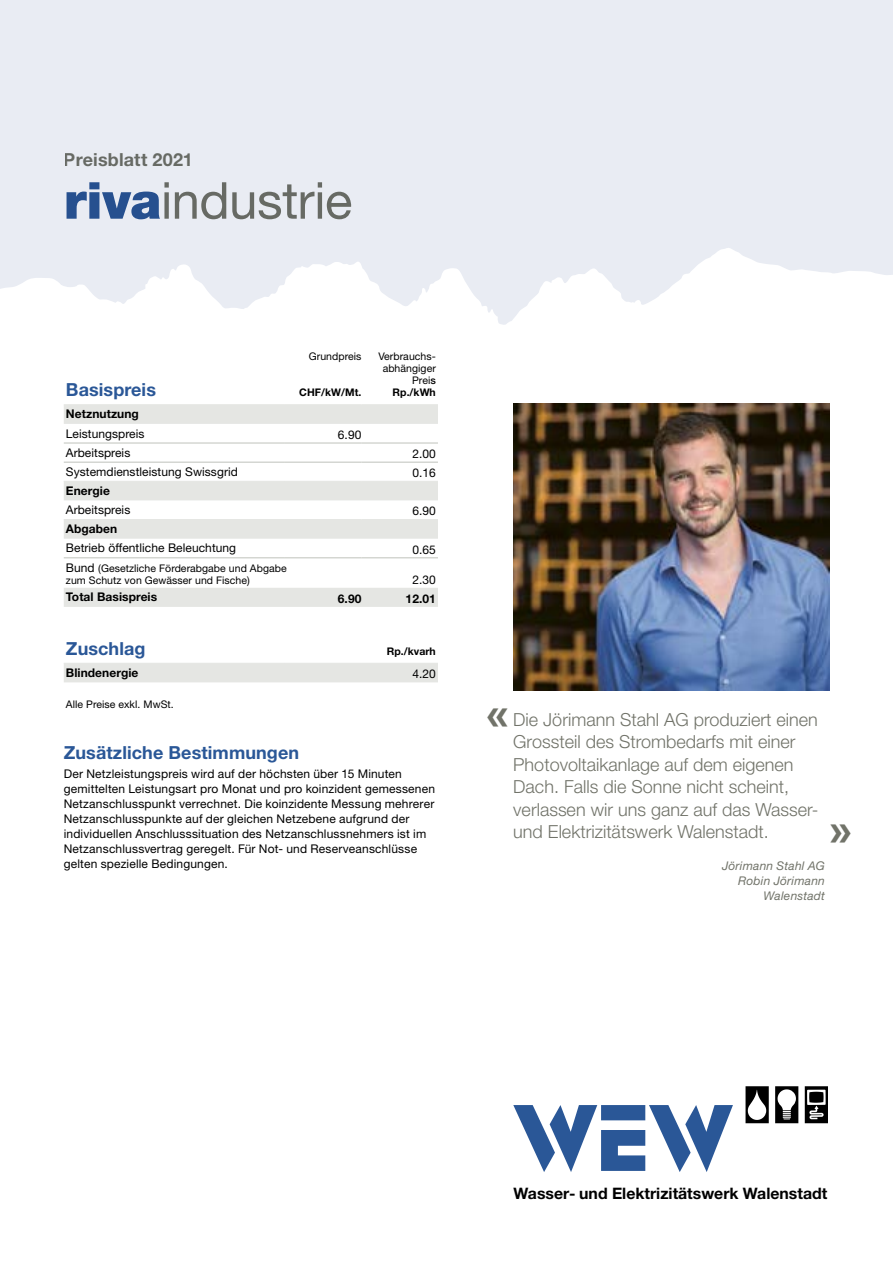
<style>
.page{position:relative;width:893px;height:1263px;background:#fff}
.page>*{position:absolute;margin:0;border:0;box-sizing:border-box;transform-origin:0 0}
.t1{font:51px "Helvetica Neue";letter-spacing:-.01em;color:#717369}
.t2{font:700 45px "Frutiger Next LT";color:#717369}
.t3{font:300 18px/22.5px "Helvetica Neue";color:#717369}
.t4{font:700 18px "Helvetica Neue";letter-spacing:.005em;color:#2a5797}
.t5{font:700 18px "Helvetica Neue";letter-spacing:.005em;color:#717369}
.t6{font:700 15.75px "Helvetica Neue";color:#000}
.t7{font:12px/15px "Helvetica Neue";letter-spacing:.015em;color:#000}
.t8{font:700 12px "Helvetica Neue";letter-spacing:.005em;color:#000}
.t9{font:italic 12px/15px "Helvetica Neue";letter-spacing:.015em;color:#717369;text-align:right}
.t10{font:10.5px/12px "Helvetica Neue";letter-spacing:.005em;color:#000;text-align:right}
.t11{font:700 10.5px "Helvetica Neue";letter-spacing:.005em;color:#000}
.s1{font-weight:900;color:#2a5797}
.s2{font-weight:500}
.s3{font-weight:700}
.s4{font-size:12px}
</style>
<div class="page">
<svg style="left:0;top:0;width:893px;height:513px;fill:#e9ecf3"></svg>
<svg style="left:745px;top:1086px;width:24px;height:37px"></svg>
<svg style="left:805px;top:1086px;width:23px;height:37px"></svg>
<svg style="left:775px;top:1086px;width:23px;height:37px"></svg>
<svg style="left:513px;top:1105px;width:220px;height:67px"></svg>
<img style="left:513px;top:404px;width:316px;height:287px">
<svg style="left:64px;top:348px;width:374px;height:335px"></svg>
<svg style="left:64px;top:405px;width:374px;height:277px"></svg>
<hr style="left:64px;top:443px;width:221px;height:1px;background:#bfc2bb">
<hr style="left:285px;top:443px;width:76px;height:1px;background:#bfc2bb">
<hr style="left:361px;top:443px;width:77px;height:1px;background:#bfc2bb">
<hr style="left:285px;top:347px;width:76px;height:1px;background:#fff">
<hr style="left:361px;top:347px;width:77px;height:1px;background:#fff">
<hr style="left:64px;top:636px;width:221px;height:1px;background:#fff">
<hr style="left:285px;top:636px;width:76px;height:1px;background:#fff">
<hr style="left:361px;top:636px;width:77px;height:1px;background:#fff">
<hr style="left:64px;top:462px;width:221px;height:1px;background:#bfc2bb">
<hr style="left:285px;top:462px;width:76px;height:1px;background:#bfc2bb">
<hr style="left:361px;top:462px;width:77px;height:1px;background:#bfc2bb">
<hr style="left:361px;top:557px;width:77px;height:1px;background:#bfc2bb">
<hr style="left:64px;top:347px;width:221px;height:1px;background:#fff">
<hr style="left:64px;top:404px;width:221px;height:1px;background:#e5e6e3">
<hr style="left:285px;top:404px;width:76px;height:1px;background:#e5e6e3">
<hr style="left:361px;top:404px;width:77px;height:1px;background:#e5e6e3">
<hr style="left:64px;top:481px;width:221px;height:1px;background:#e5e6e3">
<hr style="left:285px;top:481px;width:76px;height:1px;background:#e5e6e3">
<hr style="left:361px;top:481px;width:77px;height:1px;background:#e5e6e3">
<hr style="left:64px;top:663px;width:221px;height:1px;background:#e5e6e3">
<hr style="left:285px;top:663px;width:76px;height:1px;background:#e5e6e3">
<hr style="left:361px;top:663px;width:77px;height:1px;background:#e5e6e3">
<hr style="left:64px;top:519px;width:221px;height:1px;background:#e5e6e3">
<hr style="left:285px;top:519px;width:76px;height:1px;background:#e5e6e3">
<hr style="left:361px;top:519px;width:77px;height:1px;background:#e5e6e3">
<hr style="left:64px;top:557px;width:221px;height:1px;background:#bfc2bb">
<hr style="left:285px;top:557px;width:76px;height:1px;background:#bfc2bb">
<h3 class="t5" style="left:64px;top:148px;width:131px">Preisblatt 2021</h3>
<h1 class="t1" style="left:64px;top:170px;width:290px"><span class="s1">riva</span>industrie</h1>
<h3 class="t4" style="left:66px;top:379px;width:92px">Basispreis</h3>
<p class="t10" style="left:309px;top:350px;width:54px">Grundpreis</p>
<p class="t11" style="left:299px;top:386px;width:64px">CHF/kW/Mt.</p>
<p class="t10" style="left:378px;top:350px;width:59px">Verbrauchs&shy;abhängiger<br>Prei<span class="s2">s<br></span><span class="s3">Rp./kWh</span></p>
<p class="t8" style="left:66px;top:407px;width:75px">Netznutzung</p>
<p class="t7" style="left:66px;top:426px;width:80px">Leistungspreis</p>
<p class="t7" style="left:338px;top:427px;width:25px">6.90</p>
<p class="t7" style="left:66px;top:445px;width:66px">Arbeitspreis</p>
<p class="t7" style="left:412px;top:446px;width:25px">2.00</p>
<p class="t7" style="left:66px;top:464px;width:173px">Systemdienstleistung Swissgrid</p>
<p class="t7" style="left:412px;top:465px;width:25px">0.16</p>
<p class="t8" style="left:66px;top:483px;width:46px">Energie</p>
<p class="t7" style="left:66px;top:502px;width:66px">Arbeitspreis</p>
<p class="t7" style="left:412px;top:503px;width:25px">6.90</p>
<p class="t8" style="left:66px;top:521px;width:53px">Abgaben</p>
<p class="t7" style="left:66px;top:540px;width:172px">Betrieb öffentliche Beleuchtung</p>
<p class="t7" style="left:412px;top:542px;width:25px">0.65</p>
<p class="t10" style="left:66px;top:562px;width:222px;text-align:left"><span class="s4">Bund</span> (Gesetzliche Förderabgabe und Abgabe zum Schutz von Gewässer und Fische)</p>
<p class="t7" style="left:412px;top:572px;width:25px">2.30</p>
<p class="t8" style="left:66px;top:590px;width:93px">Total Basispreis</p>
<p class="t8" style="left:338px;top:591px;width:25px">6.90</p>
<p class="t8" style="left:406px;top:591px;width:32px">12.01</p>
<h3 class="t4" style="left:66px;top:637px;width:81px">Zuschlag</h3>
<p class="t11" style="left:387px;top:644px;width:51px">Rp./kvarh</p>
<p class="t8" style="left:66px;top:665px;width:74px">Blindenergie</p>
<p class="t7" style="left:412px;top:666px;width:25px">4.20</p>
<p class="t10" style="left:66px;top:698px;width:109px">Alle Preise exkl. MwSt.</p>
<h3 class="t4" style="left:64px;top:741px;width:237px">Zusätzliche Bestimmungen</h3>
<p class="t7" style="left:64px;top:766px;width:373px">Der Netzleistungspreis wird auf der höchsten über 15 Minuten gemittelten Leistungsart pro Monat und pro koinzident gemessenen Netzanschlusspunkt verrechnet. Die koinzidente Messung mehrerer Netzanschlusspunkte auf der gleichen Netzebene aufgrund der individuellen Anschlusssituation des Netzanschlussnehmers ist im Netzanschlussvertrag geregelt. Für Not- und Reserveanschlüsse gelten spezielle Bedingungen.</p>
<h2 class="t2" style="left:487px;top:689px;width:24px">«</h2>
<h3 class="t3" style="left:513px;top:708px;width:307px">Die Jörimann Stahl AG produziert einen Grossteil des Strombedarfs mit einer Photovoltaikanlage auf dem eigenen Dach. Falls die Sonne nicht scheint, verlassen wir uns ganz auf das Wasser&shy;und Elektrizitätswerk Walenstadt.</h3>
<p class="t9" style="left:722px;top:858px;width:104px">Jörimann Stahl AG<br>Robin Jörimann<br>Walenstadt</p>
<h2 class="t2" style="left:829px;top:805px;width:24px">»</h2>
<h3 class="t6" style="left:514px;top:1183px;width:315px">Wasser- und Elektrizitätswerk Walenstadt</h3>
</div>
